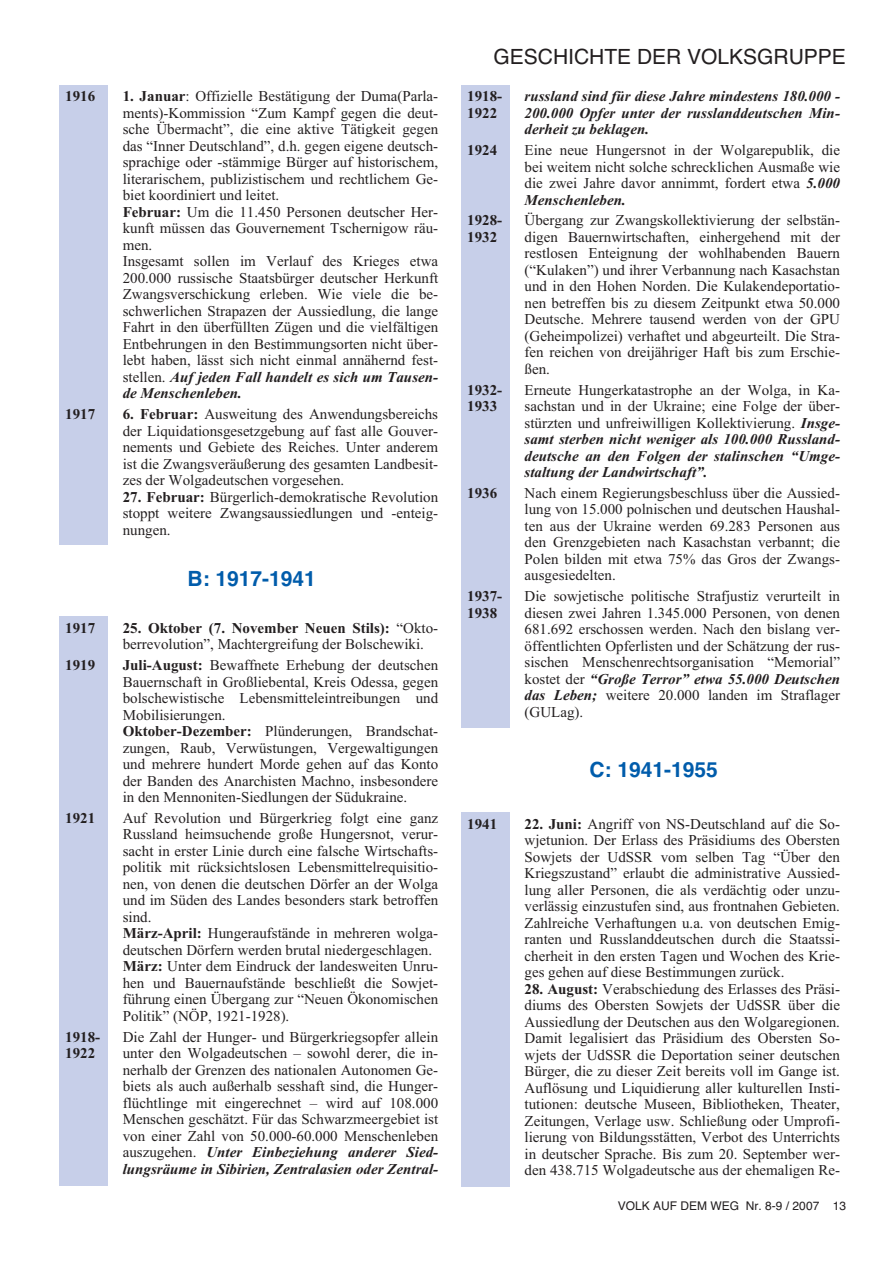
<style>
.page{position:relative;width:893px;height:1263px;background:#fff}
.page>*{position:absolute;margin:0;border:0;box-sizing:border-box;transform-origin:0 0}
.t1{font:21px "Helvetica";color:#231f20}
.t2{font:700 21px "Helvetica";color:#005cab}
.t3{font:15px/16.5px "Times New Roman";color:#231f20;text-align:justify}
.t4{font:italic 700 15px/16.5px "Times New Roman";color:#231f20;text-align:justify}
.t5{font:700 15px/16.5px "Times New Roman";color:#231f20}
.t6{font:12px "Helvetica";color:#231f20}
.s1{font-weight:700}
.s2{font-weight:700;font-style:italic}
</style>
<div class="page">
<div style="left:59px;top:85px;width:49px;height:459px;background:#c7cfe9"></div>
<div style="left:461px;top:85px;width:49px;height:642px;background:#c7cfe9"></div>
<div style="left:59px;top:616px;width:49px;height:570px;background:#c7cfe9"></div>
<div style="left:461px;top:812px;width:49px;height:374px;background:#c7cfe9"></div>
<p class="t5" style="left:65px;top:90px;width:31px">1916</p>
<p class="t5" style="left:65px;top:408px;width:31px">1917</p>
<p class="t5" style="left:65px;top:621px;width:31px">1917</p>
<p class="t5" style="left:65px;top:659px;width:31px">1919</p>
<p class="t5" style="left:65px;top:811px;width:31px">1921</p>
<p class="t5" style="left:65px;top:1030px;width:36px">1918-<br>1922</p>
<p class="t3" style="left:123px;top:90px;width:317px;text-align:left"><span class="s1">1. Januar</span>: Offizielle Bestätigung der Duma(Parla&shy;ments)-Kommission “Zum Kampf gegen die deut&shy;sche Übermacht”, die eine aktive Tätigkeit gegen das “Inner Deutschland”, d.h. gegen eigene deutsch&shy;sprachige oder -stämmige Bürger auf historischem, literarischem, publizistischem und rechtlichem Ge&shy;biet koordiniert und leitet.<br><span class="s1">Februar:</span> Um die 11.450 Personen deutscher Her&shy;kunft müssen das Gouvernement Tschernigow räu&shy;men.<br>Insgesamt sollen im Verlauf des Krieges etwa 200.000 russische Staatsbürger deutscher Herkunft Zwangsverschickung erleben. Wie viele die be&shy;schwerlichen Strapazen der Aussiedlung, die lange Fahrt in den überfüllten Zügen und die vielfältigen Entbehrungen in den Bestimmungsorten nicht über&shy;lebt haben, lässt sich nicht einmal annähernd fest&shy;stellen. <span class="s2">Auf jeden Fall handelt es sich um Tausen&shy;de Menschenleben.</span></p>
<p class="t3" style="left:123px;top:407px;width:317px"><span class="s1">6. Februar:</span> Ausweitung des Anwendungsbereichs der Liquidationsgesetzgebung auf fast alle Gouver&shy;nements und Gebiete des Reiches. Unter anderem ist die Zwangsveräußerung des gesamten Landbesit&shy;zes der Wolgadeutschen vorgesehen.</p>
<p class="t3" style="left:123px;top:490px;width:317px"><span class="s1">27. Februar:</span> Bürgerlich-demokratische Revolution stoppt weitere Zwangsaussiedlungen und -enteig&shy;nungen.</p>
<h1 class="t2" style="left:188px;top:571px;width:130px">B: 1917-1941</h1>
<p class="t3" style="left:123px;top:621px;width:317px"><span class="s1">25. Oktober (7. November Neuen Stils):</span> “Okto&shy;berrevolution”, Machtergreifung der Bolschewiki.</p>
<p class="t3" style="left:123px;top:658px;width:317px;text-align:left"><span class="s1">Juli-August:</span> Bewaffnete Erhebung der deutschen Bauernschaft in Großliebental, Kreis Odessa, gegen bolschewistische Lebensmitteleintreibungen und Mobilisierungen.<br><span class="s1">Oktober-Dezember:</span> Plünderungen, Brandschat&shy;zungen, Raub, Verwüstungen, Vergewaltigungen und mehrere hundert Morde gehen auf das Konto der Banden des Anarchisten Machno, insbesondere in den Mennoniten-Siedlungen der Südukraine.</p>
<p class="t3" style="left:123px;top:811px;width:317px;text-align:left">Auf Revolution und Bürgerkrieg folgt eine ganz Russland heimsuchende große Hungersnot, verur&shy;sacht in erster Linie durch eine falsche Wirtschafts&shy;politik mit rücksichtslosen Lebensmittelrequisitio&shy;nen, von denen die deutschen Dörfer an der Wolga und im Süden des Landes besonders stark betroffen sind.<br><span class="s1">März-April:</span> Hungeraufstände in mehreren wolga&shy;deutschen Dörfern werden brutal niedergeschlagen.<br><span class="s1">März:</span> Unter dem Eindruck der landesweiten Unru&shy;hen und Bauernaufstände beschließt die Sowjet&shy;führung einen Übergang zur “Neuen Ökonomischen Politik” (NÖP, 1921-1928).</p>
<p class="t3" style="left:123px;top:1030px;width:317px">Die Zahl der Hunger- und Bürgerkriegsopfer allein unter den Wolgadeutschen – sowohl derer, die in&shy;nerhalb der Grenzen des nationalen Autonomen Ge&shy;biets als auch außerhalb sesshaft sind, die Hunger&shy;flüchtlinge mit eingerechnet – wird auf 108.000<br>Menschen geschätzt. Für das Schwarzmeergebiet ist von einer Zahl von 50.000-60.000 Menschenleben auszugehen. <span class="s2">Unter Einbeziehung anderer Sied&shy;lungsräume in Sibirien, Zentralasien oder Zentral-</span></p>
<h1 class="t1" style="left:494px;top:49px;width:354px">GESCHICHTE DER VOLKSGRUPPE</h1>
<p class="t5" style="left:467px;top:90px;width:36px">1918-<br>1922</p>
<p class="t5" style="left:467px;top:144px;width:31px">1924</p>
<p class="t5" style="left:467px;top:214px;width:36px">1928-<br>1932</p>
<p class="t5" style="left:467px;top:383px;width:36px">1932-<br>1933</p>
<p class="t5" style="left:467px;top:486px;width:31px">1936</p>
<p class="t5" style="left:467px;top:590px;width:36px">1937-<br>1938</p>
<p class="t4" style="left:525px;top:90px;width:317px">russland sind für diese Jahre mindestens 180.000 - 200.000 Opfer unter der russlanddeutschen Min&shy;derheit zu beklagen.</p>
<p class="t3" style="left:525px;top:143px;width:317px">Eine neue Hungersnot in der Wolgarepublik, die bei weitem nicht solche schrecklichen Ausmaße wie die zwei Jahre davor annimmt, fordert etwa <span class="s2">5.000<br>Menschenleben.</span></p>
<p class="t3" style="left:525px;top:214px;width:317px">Übergang zur Zwangskollektivierung der selbstän&shy;digen Bauernwirtschaften, einhergehend mit der restlosen Enteignung der wohlhabenden Bauern (“Kulaken”) und ihrer Verbannung nach Kasachstan und in den Hohen Norden. Die Kulakendeportatio&shy;nen betreffen bis zu diesem Zeitpunkt etwa 50.000<br>Deutsche. Mehrere tausend werden von der GPU (Geheimpolizei) verhaftet und abgeurteilt. Die Stra&shy;fen reichen von dreijähriger Haft bis zum Erschie&shy;ßen.</p>
<p class="t3" style="left:525px;top:383px;width:317px">Erneute Hungerkatastrophe an der Wolga, in Ka&shy;sachstan und in der Ukraine; eine Folge der über&shy;stürzten und unfreiwilligen Kollektivierung. <span class="s2">Insge&shy;samt sterben nicht weniger als 100.000 Russland&shy;deutsche an den Folgen der stalinschen “Umge&shy;staltung der Landwirtschaft”.</span></p>
<p class="t3" style="left:525px;top:486px;width:317px">Nach einem Regierungsbeschluss über die Aussied&shy;lung von 15.000 polnischen und deutschen Haushal&shy;ten aus der Ukraine werden 69.283 Personen aus den Grenzgebieten nach Kasachstan verbannt; die Polen bilden mit etwa 75% das Gros der Zwangs&shy;ausgesiedelten.</p>
<p class="t3" style="left:525px;top:589px;width:317px">Die sowjetische politische Strafjustiz verurteilt in diesen zwei Jahren 1.345.000 Personen, von denen 681.692 erschossen werden. Nach den bislang ver&shy;öffentlichten Opferlisten und der Schätzung der rus&shy;sischen Menschenrechtsorganisation “Memorial” kostet der <span class="s2">“Große Terror” etwa 55.000 Deutschen das Leben;</span> weitere 20.000 landen im Straflager (GULag).</p>
<h1 class="t2" style="left:589px;top:762px;width:130px">C: 1941-1955</h1>
<p class="t5" style="left:467px;top:817px;width:31px">1941</p>
<p class="t3" style="left:525px;top:817px;width:317px"><span class="s1">22. Juni:</span> Angriff von NS-Deutschland auf die So&shy;wjetunion. Der Erlass des Präsidiums des Obersten Sowjets der UdSSR vom selben Tag “Über den Kriegszustand” erlaubt die administrative Aussied&shy;lung aller Personen, die als verdächtig oder unzu&shy;verlässig einzustufen sind, aus frontnahen Gebieten.<br>Zahlreiche Verhaftungen u.a. von deutschen Emig&shy;ranten und Russlanddeutschen durch die Staatssi&shy;cherheit in den ersten Tagen und Wochen des Krie&shy;ges gehen auf diese Bestimmungen zurück.</p>
<p class="t3" style="left:525px;top:982px;width:317px"><span class="s1">28. August:</span> Verabschiedung des Erlasses des Präsi&shy;diums des Obersten Sowjets der UdSSR über die Aussiedlung der Deutschen aus den Wolgaregionen.<br>Damit legalisiert das Präsidium des Obersten So&shy;wjets der UdSSR die Deportation seiner deutschen Bürger, die zu dieser Zeit bereits voll im Gange ist.<br>Auflösung und Liquidierung aller kulturellen Insti&shy;tutionen: deutsche Museen, Bibliotheken, Theater, Zeitungen, Verlage usw. Schließung oder Umprofi&shy;lierung von Bildungsstätten, Verbot des Unterrichts in deutscher Sprache. Bis zum 20. September wer&shy;den 438.715 Wolgadeutsche aus der ehemaligen Re-</p>
<p class="t6" style="left:618px;top:1201px;width:230px">VOLK AUF DEM WEG Nr. 8-9 / 2007 13</p>
</div>
